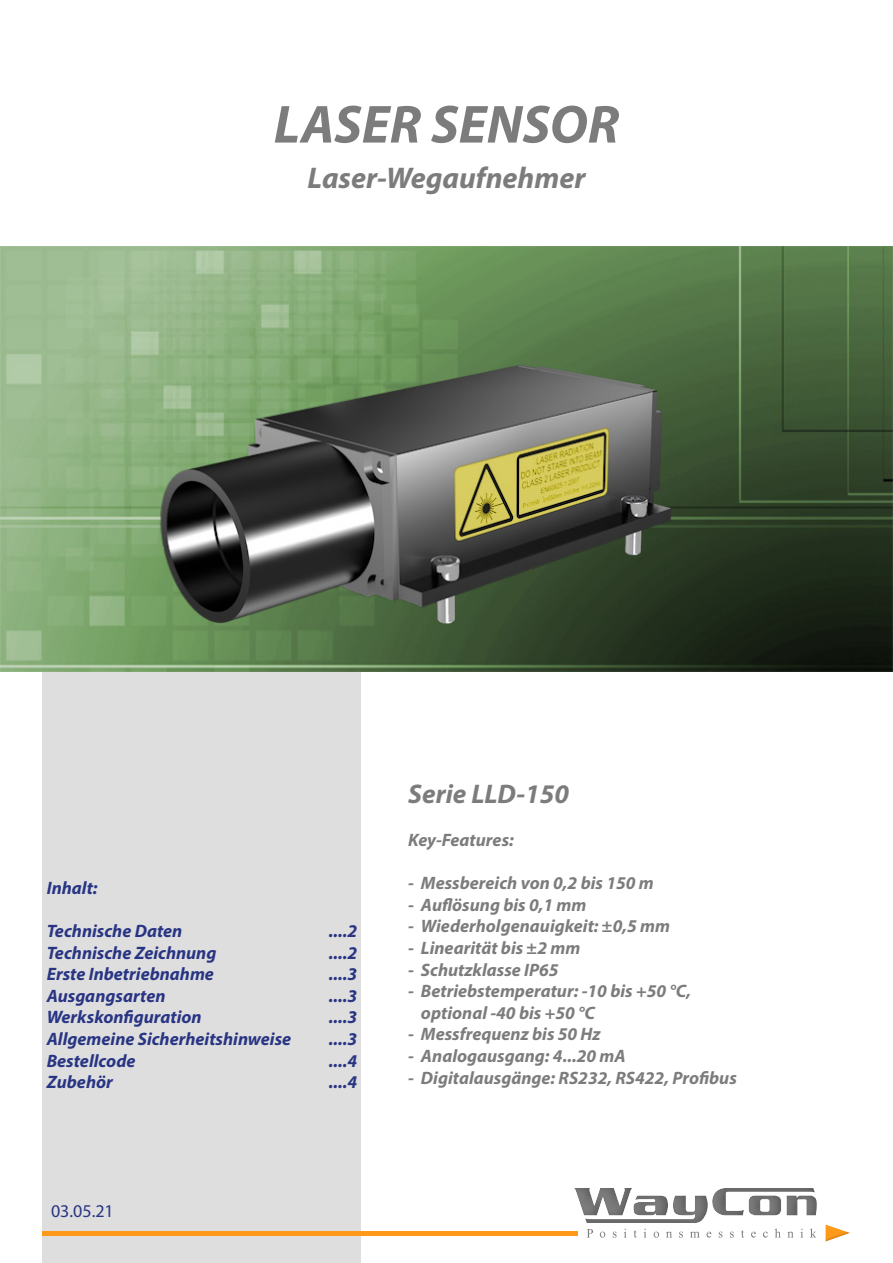
<style>
.page{position:relative;width:893px;height:1263px;background:#fff}
.page>*{position:absolute;margin:0;border:0;box-sizing:border-box;transform-origin:0 0}
.t1{font:italic 700 54px "Myriad Pro";color:#7d7c7d}
.t2{font:italic 700 30px "Myriad Pro";color:#7d7c7d}
.t3{font:italic 700 27px "Myriad Pro";color:#7d7c7d}
.t4{font:italic 700 18px/21.6px "Myriad Pro";color:#7d7c7d}
.t5{font:italic 700 18px "Myriad Pro";color:#283583}
.t6{font:18px "Myriad Pro";color:#283583}
</style>
<div class="page">
<div style="left:43px;top:672px;width:318px;height:591px;background:#dfdedf"></div>
<img style="left:0;top:247px;width:893px;height:425px">
<img style="left:106px;top:247px;width:681px;height:425px">
<div style="left:824px;top:1221px;width:28px;height:21px;background:#5e5f5f;opacity:.2"></div>
<svg style="left:574px;top:1188px;width:243px;height:50px"></svg>
<hr style="left:43px;top:1231px;width:535px;height:4px;background:#ff991a">
<p class="t1" style="left:274px;top:89px;width:347px">LASER SENSOR</p>
<p class="t2" style="left:307px;top:159px;width:280px">Laser-Wegaufnehmer</p>
<p class="t5" style="left:47px;top:876px;width:52px">Inhalt:</p>
<p class="t5" style="left:47px;top:919px;width:137px">Technische Daten</p>
<p class="t5" style="left:329px;top:919px;width:30px">....2</p>
<p class="t5" style="left:47px;top:941px;width:171px">Technische Zeichnung</p>
<p class="t5" style="left:329px;top:941px;width:30px">....2</p>
<p class="t5" style="left:47px;top:962px;width:169px">Erste Inbetriebnahme</p>
<p class="t5" style="left:329px;top:962px;width:30px">....3</p>
<p class="t5" style="left:47px;top:984px;width:120px">Ausgangsarten</p>
<p class="t5" style="left:329px;top:984px;width:30px">....3</p>
<p class="t5" style="left:47px;top:1005px;width:156px">Werkskonfiguration</p>
<p class="t5" style="left:329px;top:1005px;width:30px">....3</p>
<p class="t5" style="left:47px;top:1027px;width:246px">Allgemeine Sicherheitshinweise</p>
<p class="t5" style="left:329px;top:1027px;width:30px">....3</p>
<p class="t5" style="left:47px;top:1049px;width:90px">Bestellcode</p>
<p class="t5" style="left:329px;top:1049px;width:30px">....4</p>
<p class="t5" style="left:47px;top:1070px;width:68px">Zubehör</p>
<p class="t5" style="left:329px;top:1070px;width:30px">....4</p>
<p class="t6" style="left:51px;top:1200px;width:64px">03.05.21</p>
<p class="t3" style="left:408px;top:776px;width:162px">Serie LLD-150</p>
<p class="t4" style="left:408px;top:828px;width:107px">Key-Features:</p>
<p class="t4" style="left:408px;top:872px;width:247px">- Messbereich von 0,2 bis 150 m</p>
<p class="t4" style="left:408px;top:893px;width:180px">- Auflösung bis 0,1 mm</p>
<p class="t4" style="left:408px;top:915px;width:263px">- Wiederholgenauigkeit: ±0,5 mm</p>
<p class="t4" style="left:408px;top:936px;width:174px">- Linearität bis ±2 mm</p>
<p class="t4" style="left:408px;top:958px;width:152px">- Schutzklasse IP65</p>
<p class="t4" style="left:421px;top:980px;width:272px;text-indent:-13px">- Betriebstemperatur: -10 bis +50 °C, optional -40 bis +50 °C</p>
<p class="t4" style="left:408px;top:1023px;width:194px">- Messfrequenz bis 50 Hz</p>
<p class="t4" style="left:408px;top:1044px;width:219px">- Analogausgang: 4...20 mA</p>
<p class="t4" style="left:408px;top:1066px;width:330px">- Digitalausgänge: RS232, RS422, Profibus</p>
</div>
